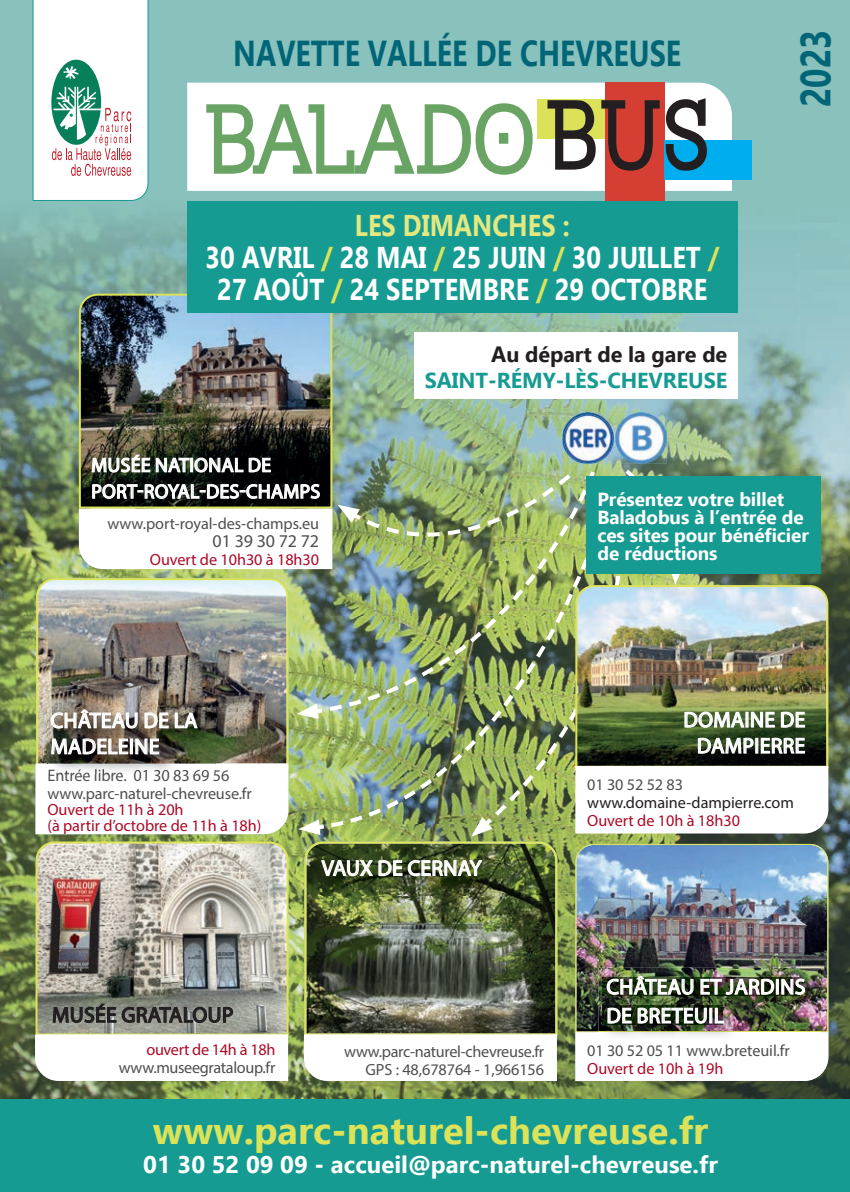
<style>
.page{position:relative;width:850px;height:1192px;background:#fff}
.page>*{position:absolute;margin:0;border:0;box-sizing:border-box;transform-origin:0 0}
.t1{font:700 42px "Ebrima";color:#006577;scale:.8 1}
.t2{font:700 38px "Ebrima";color:#dde358}
.t3{font:700 36px "Ebrima";color:#006577;scale:.8 1}
.t4{font:700 30px/32px "Ebrima";color:#fff;text-align:center;scale:.85 1}
.t5{font:700 24px "Ebrima";color:#fff}
.t6{font:21.6px/26px "Myriad Pro";letter-spacing:.015em;color:#fff}
.t7{font:700 21.6px "Ebrima";letter-spacing:-.005em;color:#169b92}
.t8{font:700 21.6px "Ebrima";letter-spacing:-.005em;color:#231f20}
.t9{font:21.6px "Myriad Pro";letter-spacing:.015em;color:#231f20}
.t10{font:19.8px/26.4px "Myriad Pro";letter-spacing:.015em;color:#fff}
.t11{font:700 18.8px/18px "Ebrima";letter-spacing:-.005em;color:#fff}
.t12{font:18px "Myriad Pro";letter-spacing:-.005em;color:#504f50}
.t13{font:16.2px/18px "Myriad Pro";letter-spacing:-.01em;color:#504f50;text-align:right}
.t14{font:16.2px/16px "Myriad Pro";letter-spacing:-.005em;color:#ac0926}
.t15{font:16.2px "Myriad Pro";letter-spacing:-.005em;color:#231f20}
.s1{color:#e4e87f}
.s2{color:#dde358}
</style>
<div class="page">
<img style="left:0;top:0;width:799px;height:616px">
<img style="left:799px;top:0;width:50px;height:823px">
<img style="left:0;top:616px;width:50px;height:482px">
<img style="left:288px;top:616px;width:19px;height:207px">
<img style="left:50px;top:823px;width:272px;height:208px">
<img style="left:322px;top:823px;width:527px;height:69px">
<img style="left:527px;top:892px;width:68px;height:206px">
<img style="left:799px;top:892px;width:50px;height:206px">
<img style="left:50px;top:1031px;width:477px;height:67px">
<img style="left:595px;top:1081px;width:204px;height:17px">
<div style="left:0;top:1098px;width:849px;height:93px;background:#169b92"></div>
<svg style="left:32px;top:0;width:117px;height:201px"></svg>
<svg style="left:187px;top:83px;width:544px;height:108px"></svg>
<div style="left:604px;top:83px;width:60px;height:130px;background:#d53f33"></div>
<div style="left:664px;top:140px;width:88px;height:39px;background:#00aeef"></div>
<div style="left:537px;top:100px;width:67px;height:39px;background:#dbe258"></div>
<svg style="left:547px;top:98px;width:159px;height:73px"></svg>
<svg style="left:206px;top:103px;width:326px;height:72px"></svg>
<img style="left:78px;top:292px;width:255px;height:217px">
<img style="left:304px;top:841px;width:253px;height:193px">
<svg style="left:304px;top:1034px;width:253px;height:46px"></svg>
<img style="left:318px;top:857px;width:182px;height:37px">
<img style="left:320px;top:851px;width:163px;height:33px">
<img style="left:35px;top:840px;width:254px;height:196px">
<svg style="left:35px;top:998px;width:253px;height:82px"></svg>
<img style="left:575px;top:843px;width:253px;height:188px">
<svg style="left:575px;top:1031px;width:253px;height:49px"></svg>
<img style="left:598px;top:967px;width:222px;height:72px">
<img style="left:602px;top:976px;width:178px;height:19px">
<img style="left:602px;top:1005px;width:120px;height:18px">
<img style="left:605px;top:970px;width:169px;height:25px">
<div style="left:775px;top:978px;width:3px;height:16px;border:1px solid #fff"></div>
<svg style="left:780px;top:975px;width:25px;height:22px"></svg>
<svg style="left:606px;top:1006px;width:101px;height:18px;background:#6e766a"></svg>
<div style="left:709px;top:1007px;width:3px;height:16px;border:1px solid #fff"></div>
<svg style="left:714px;top:1006px;width:10px;height:17px"></svg>
<div style="left:413px;top:332px;width:324px;height:66px;background:#fff"></div>
<img style="left:562px;top:412px;width:104px;height:51px">
<img style="left:563px;top:414px;width:49px;height:49px;border-radius:24px">
<img style="left:36px;top:578px;width:252px;height:126px">
<img style="left:36px;top:704px;width:252px;height:130px">
<img style="left:79px;top:449px;width:494px;height:129px">
<svg style="left:306px;top:468px;width:291px;height:235px;background:#809871"></svg>
<svg style="left:296px;top:703px;width:11px;height:15px"></svg>
<svg style="left:622px;top:467px;width:62px;height:117px"></svg>
<img style="left:307px;top:480px;width:169px;height:352px">
<svg style="left:298px;top:819px;width:22px;height:15px"></svg>
<img style="left:476px;top:471px;width:180px;height:362px">
<svg style="left:471px;top:816px;width:21px;height:20px"></svg>
<div style="left:187px;top:201px;width:550px;height:111px;background:#169b92"></div>
<img style="left:574px;top:584px;width:255px;height:184px">
<svg style="left:575px;top:703px;width:253px;height:130px"></svg>
<div style="left:586px;top:476px;width:234px;height:98px;background:#169b92"></div>
<h3 class="t3" style="left:233px;top:24px;width:561px">NAVETTE VALLÉE DE CHEVREUSE</h3>
<h1 class="t1" style="left:782px;top:107px;width:98px;rotate:-90deg">2023</h1>
<h3 class="t4" style="left:205px;top:207px;width:606px"><span class="s1">LES DIMANCHES :<br></span>30 AVRIL <span class="s2">/</span> 28 MAI <span class="s2">/</span> 25 JUIN <span class="s2">/</span> 30 JUILLET <span class="s2">/<br></span>27 AOÛT <span class="s2">/</span> 24 SEPTEMBRE <span class="s2">/</span> 29 OCTOBRE</h3>
<p class="t10" style="left:91px;top:451px;width:230px">MUSÉE NATIONAL DE<br>PORT-ROYAL-DES-CHAMPS</p>
<p class="t13" style="left:107px;top:514px;width:213px">www.port-royal-des-champs.eu</p>
<p class="t12" style="left:212px;top:530px;width:108px">01 39 30 72 72</p>
<p class="t14" style="left:150px;top:551px;width:171px">Ouvert de 10h30 à 18h30</p>
<h3 class="t6" style="left:51px;top:707px;width:148px">CHÂTEAU DE LA<br>MADELEINE</h3>
<p class="t13" style="left:47px;top:765px;width:206px;text-align:left">Entrée libre. 01 30 83 69 56 www.parc-naturel-chevreuse.fr</p>
<p class="t14" style="left:47px;top:800px;width:215px">Ouvert de 11h à 20h<br>(à partir d’octobre de 11h à 18h)</p>
<h3 class="t8" style="left:491px;top:337px;width:237px">Au départ de la gare de</h3>
<h3 class="t7" style="left:424px;top:363px;width:304px">SAINT-RÉMY-LÈS-CHEVREUSE</h3>
<p class="t11" style="left:597px;top:489px;width:213px">Présentez votre billet<br>Baladobus à l’entrée de ces sites pour bénéficier de réductions</p>
<h3 class="t6" style="left:683px;top:706px;width:123px;text-align:right">DOMAINE DE<br>DAMPIERRE</h3>
<p class="t13" style="left:587px;top:775px;width:97px">01 30 52 52 83</p>
<p class="t15" style="left:587px;top:792px;width:208px">www.domaine-dampierre.com</p>
<p class="t14" style="left:587px;top:812px;width:154px">Ouvert de 10h à 18h30</p>
<h3 class="t9" style="left:52px;top:1001px;width:183px">MUSÉE GRATALOUP</h3>
<p class="t14" style="left:146px;top:1041px;width:130px">ouvert de 14h à 18h</p>
<p class="t13" style="left:119px;top:1058px;width:158px">www.museegrataloup.fr</p>
<h3 class="t6" style="left:322px;top:854px;width:161px">VAUX DE CERNAY</h3>
<p class="t13" style="left:344px;top:1041px;width:201px">www.parc-naturel-chevreuse.fr<br>GPS : 48,678764 - 1,966156</p>
<h3 class="t6" style="left:606px;top:971px;width:200px;line-height:28.8px">CHÂTEAU ET JARDINS<br>DE BRETEUIL</h3>
<p class="t13" style="left:587px;top:1040px;width:204px">01 30 52 05 11 www.breteuil.fr</p>
<p class="t14" style="left:587px;top:1059px;width:138px">Ouvert de 10h à 19h</p>
<h2 class="t2" style="left:153px;top:1099px;width:557px">www.parc-naturel-chevreuse.fr</h2>
<h3 class="t5" style="left:143px;top:1144px;width:576px">01 30 52 09 09 - accueil@parc-naturel-chevreuse.fr</h3>
</div>
